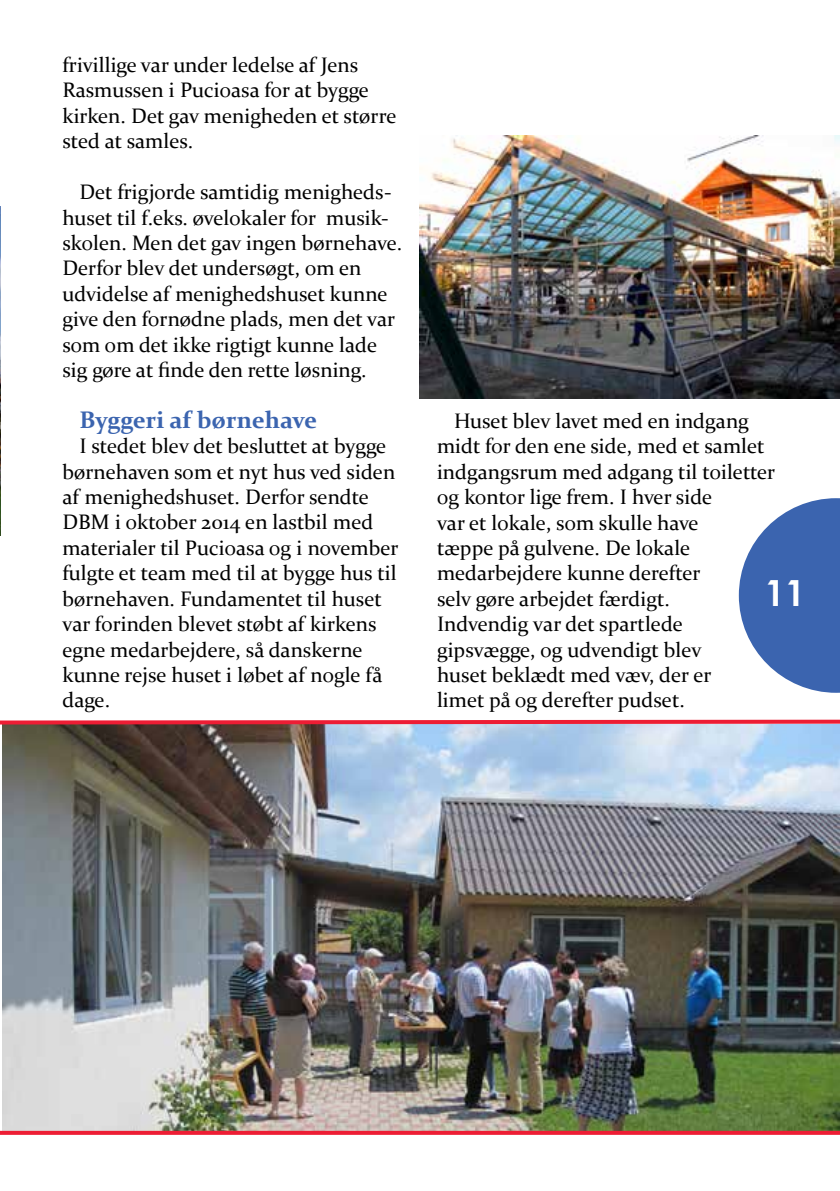
<style>
.page{position:relative;width:840px;height:1191px;background:#fff}
.page>*{position:absolute;margin:0;border:0;box-sizing:border-box;transform-origin:0 0}
.t1{font:700 36px "Century Gothic";color:#fff}
.t2{font:700 24px "Constantia";color:#3b64af}
.t3{font:21px/25.4px "Constantia";color:#000}
</style>
<div class="page">
<img style="left:0;top:206px;width:1px;height:329px">
<svg style="left:738px;top:498px;width:101px;height:195px"></svg>
<img style="left:3px;top:726px;width:836px;height:404px">
<svg style="left:0;top:1130px;width:839px;height:4px;fill:#ed1d34"></svg>
<svg style="left:0;top:719px;width:839px;height:7px"></svg>
<img style="left:420px;top:135px;width:419px;height:263px">
<p class="t3" style="left:62px;top:51px;width:335px">frivillige var under ledelse af Jens<br>Rasmussen i Pucioasa for at bygge kirken. Det gav menigheden et større sted at samles.</p>
<p class="t3" style="left:62px;top:178px;width:341px;text-indent:17px">Det frigjorde samtidig menigheds&shy;huset til f.eks. øvelokaler for musik&shy;skolen. Men det gav ingen børnehave.<br>Derfor blev det undersøgt, om en udvidelse af menighedshuset kunne give den fornødne plads, men det var som om det ikke rigtigt kunne lade sig gøre at finde den rette løsning.</p>
<p class="t2" style="left:79px;top:403px;width:239px">Byggeri af børnehave</p>
<p class="t3" style="left:62px;top:432px;width:337px;text-indent:17px">I stedet blev det besluttet at bygge børnehaven som et nyt hus ved siden af menighedshuset. Derfor sendte<br>DBM i oktober 2014 en lastbil med materialer til Pucioasa og i november fulgte et team med til at bygge hus til børnehaven. Fundamentet til huset var forinden blevet støbt af kirkens egne medarbejdere, så danskerne kunne rejse huset i løbet af nogle få dage.</p>
<p class="t3" style="left:437px;top:407px;width:339px;text-indent:17px">Huset blev lavet med en indgang midt for den ene side, med et samlet indgangsrum med adgang til toiletter og kontor lige frem. I hver side<br>var et lokale, som skulle have<br>tæppe på gulvene. De lokale medarbejdere kunne derefter<br>selv gøre arbejdet færdigt.<br>Indvendig var det spartlede gipsvægge, og udvendigt blev<br>huset beklædt med væv, der er<br>limet på og derefter pudset.</p>
<h1 class="t1" style="left:764px;top:565px;width:42px">11</h1>
</div>
